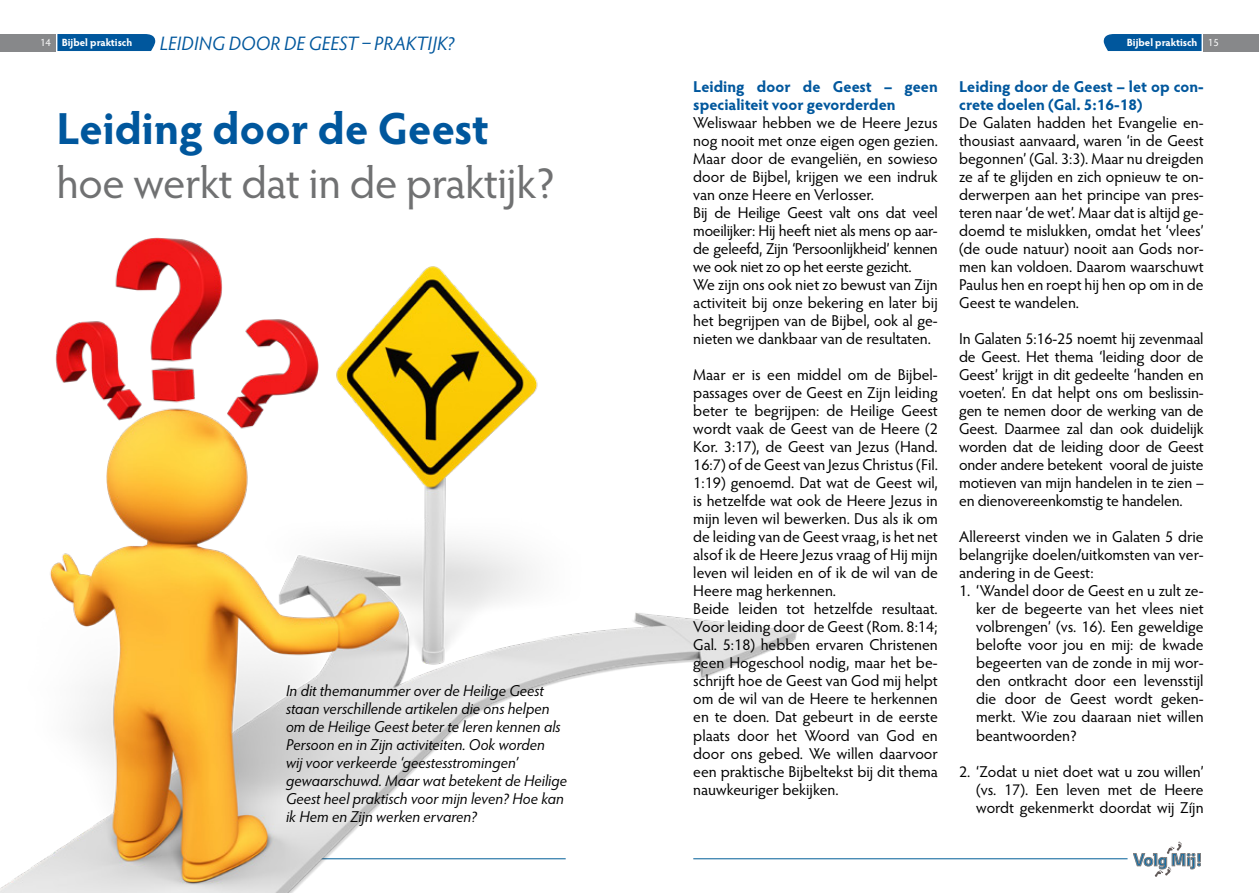
<style>
.page{position:relative;width:1259px;height:893px;background:#fff}
.page>*{position:absolute;margin:0;border:0;box-sizing:border-box;transform-origin:0 0}
.t1{font:45px "Hypatia Sans Pro";letter-spacing:-.01em;color:#707172}
.t2{font:700 45px "Hypatia Sans Pro";color:#00579d}
.t3{font:italic 19.5px "Hypatia Sans Pro";letter-spacing:.01em;color:#00579d}
.t4{font:700 17.1px "Ebony";color:#005d97}
.t5{font:15.75px/18px "Hypatia Sans Pro";letter-spacing:-.005em;color:#000;text-align:justify}
.t6{font:italic 15.75px/18px "Hypatia Sans Pro";color:#000}
.t7{font:700 15.75px/18px "Hypatia Sans Pro";color:#00579d}
.t8{font:700 10.5px "Hypatia Sans Pro";letter-spacing:-.005em;color:#fff}
.t9{font:10.5px "Hypatia Sans Pro";color:#fff}
</style>
<div class="page">
<hr style="left:693px;top:858px;width:434px;height:1px;background:#005d97">
<div style="left:0;top:34px;width:55px;height:17px;background:#87888a"></div>
<div style="left:1203px;top:34px;width:56px;height:17px;background:#87888a"></div>
<svg style="left:1133px;top:841px;width:67px;height:36px"></svg>
<img style="left:0;top:237px;width:814px;height:656px">
<div style="left:1103px;top:34px;width:98px;height:17px;background:#00579d"></div>
<div style="left:57px;top:34px;width:98px;height:17px;background:#00579d"></div>
<p class="t3" style="left:160px;top:30px;width:296px">LEIDING DOOR DE GEEST – PRAKTIJK?</p>
<p class="t8" style="left:62px;top:35px;width:72px">Bijbel praktisch</p>
<p class="t8" style="left:1126px;top:35px;width:72px">Bijbel praktisch</p>
<p class="t9" style="left:40px;top:36px;width:12px">14</p>
<p class="t9" style="left:1208px;top:36px;width:12px">15</p>
<h1 class="t2" style="left:56px;top:96px;width:434px">Leiding door de Geest</h1>
<h1 class="t1" style="left:56px;top:152px;width:501px">hoe werkt dat in de praktijk?</h1>
<p class="t6" style="left:286px;top:681px;width:283px">In dit themanummer over de Heilige Geest staan verschillende artikelen die ons helpen om de Heilige Geest beter te leren kennen als Persoon en in Zijn activiteiten. Ook worden<br>wij voor verkeerde ‘geestesstromingen’ gewaarschuwd. Maar wat betekent de Heilige Geest heel praktisch voor mijn leven? Hoe kan ik Hem en Zijn werken ervaren?</p>
<p class="t7" style="left:693px;top:77px;width:246px">Leiding door de Geest – geen specialiteit voor gevorderden</p>
<p class="t5" style="left:693px;top:113px;width:246px;text-align:left">Weliswaar hebben we de Heere Jezus nog nooit met onze eigen ogen gezien.<br>Maar door de evangeliën, en sowieso door de Bijbel, krijgen we een indruk van onze Heere en Verlosser.<br>Bij de Heilige Geest valt ons dat veel moeilijker: Hij heeft niet als mens op aar&shy;de geleefd, Zijn ‘Persoonlijkheid’ kennen we ook niet zo op het eerste gezicht.<br>We zijn ons ook niet zo bewust van Zijn activiteit bij onze bekering en later bij het begrijpen van de Bijbel, ook al ge&shy;nieten we dankbaar van de resultaten.</p>
<p class="t5" style="left:693px;top:366px;width:246px;text-align:left">Maar er is een middel om de Bijbel&shy;passages over de Geest en Zijn leiding beter te begrijpen: de Heilige Geest wordt vaak de Geest van de Heere (2<br>Kor. 3:17), de Geest van Jezus (Hand.<br>16:7) of de Geest van Jezus Christus (Fil.<br>1:19) genoemd. Dat wat de Geest wil, is hetzelfde wat ook de Heere Jezus in mijn leven wil bewerken. Dus als ik om de leiding van de Geest vraag, is het net alsof ik de Heere Jezus vraag of Hij mijn leven wil leiden en of ik de wil van de Heere mag herkennen.<br>Beide leiden tot hetzelfde resultaat.<br>Voor leiding door de Geest (Rom. 8:14; Gal. 5:18) hebben ervaren Christenen geen Hogeschool nodig, maar het be&shy;schrijft hoe de Geest van God mij helpt om de wil van de Heere te herkennen en te doen. Dat gebeurt in de eerste plaats door het Woord van God en door ons gebed. We willen daarvoor een praktische Bijbeltekst bij dit thema nauwkeuriger bekijken.</p>
<p class="t7" style="left:959px;top:77px;width:246px">Leiding door de Geest – let op con&shy;crete doelen (Gal. 5:16-18)</p>
<p class="t5" style="left:959px;top:113px;width:246px">De Galaten hadden het Evangelie en&shy;thousiast aanvaard, waren ‘in de Geest begonnen’ (Gal. 3:3). Maar nu dreigden ze af te glijden en zich opnieuw te on&shy;derwerpen aan het principe van pres&shy;teren naar ‘de wet’. Maar dat is altijd ge&shy;doemd te mislukken, omdat het ‘vlees’ (de oude natuur) nooit aan Gods nor&shy;men kan voldoen. Daarom waarschuwt Paulus hen en roept hij hen op om in de Geest te wandelen.</p>
<p class="t5" style="left:959px;top:330px;width:246px">In Galaten 5:16-25 noemt hij zevenmaal de Geest. Het thema ‘leiding door de Geest’ krijgt in dit gedeelte ‘handen en voeten’. En dat helpt ons om beslissin&shy;gen te nemen door de werking van de Geest. Daarmee zal dan ook duidelijk worden dat de leiding door de Geest onder andere betekent vooral de juiste motieven van mijn handelen in te zien – en dienovereenkomstig te handelen.</p>
<p class="t5" style="left:959px;top:528px;width:246px">Allereerst vinden we in Galaten 5 drie belangrijke doelen/uitkomsten van ver&shy;andering in de Geest:</p>
<p class="t5" style="left:976px;top:582px;width:229px;text-indent:-17px">1. ‘Wandel door de Geest en u zult ze&shy;ker de begeerte van het vlees niet volbrengen’ (vs. 16). Een geweldige belofte voor jou en mij: de kwade begeerten van de zonde in mij wor&shy;den ontkracht door een levensstijl die door de Geest wordt geken&shy;merkt. Wie zou daaraan niet willen beantwoorden?</p>
<p class="t5" style="left:976px;top:762px;width:229px;text-indent:-17px">2. ‘Zodat u niet doet wat u zou willen’ (vs. 17). Een leven met de Heere wordt gekenmerkt doordat wij Zíjn</p>
<p class="t4" style="left:1133px;top:848px;width:70px">Volg Mij!</p>
</div>
